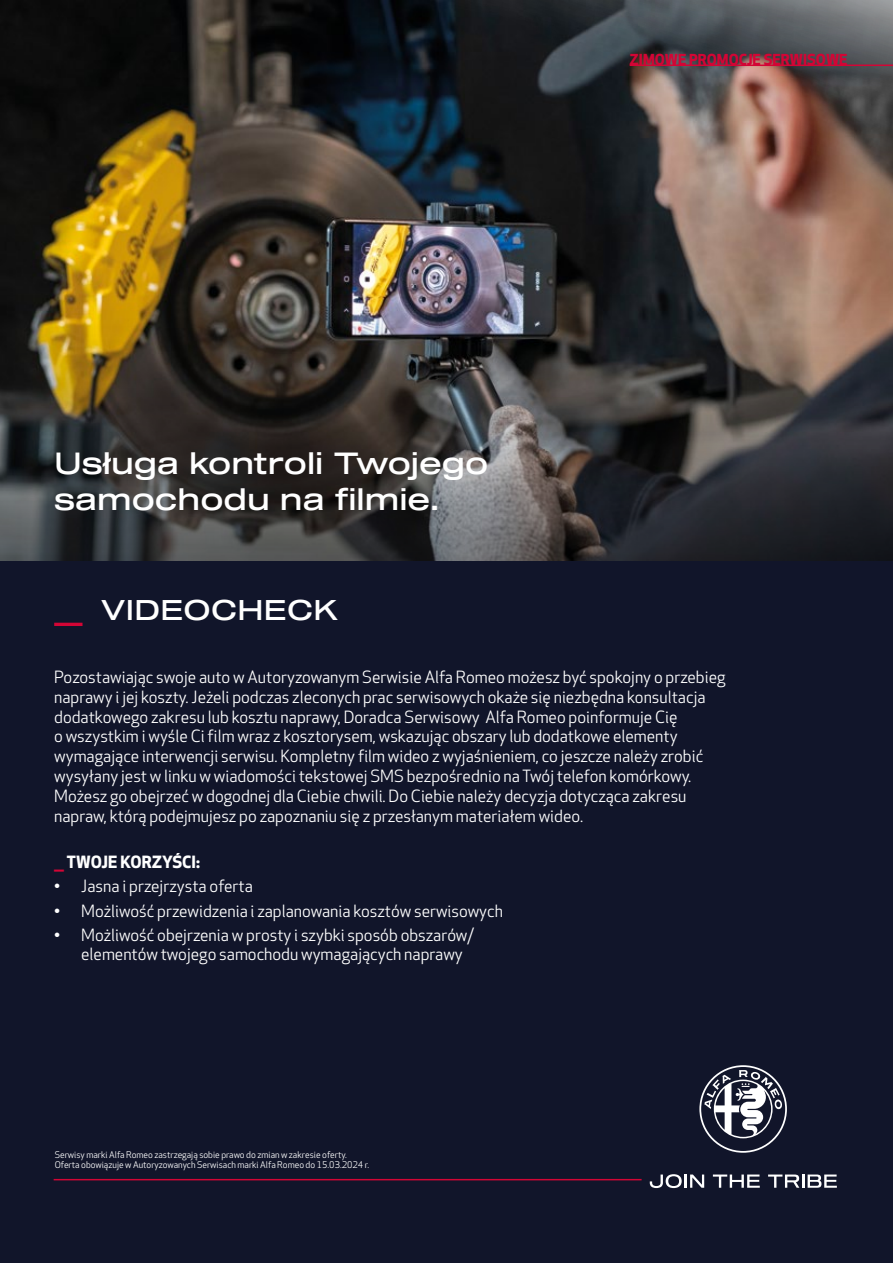
<style>
.page{position:relative;width:893px;height:1263px;background:#fff}
.page>*{position:absolute;margin:0;border:0;box-sizing:border-box;transform-origin:0 0}
.t1{font:30px/36px "Sequel 100 Black 45";color:#fff}
.t2{font:27.9px "Sequel 100 Black 45";letter-spacing:.01em;color:#fff}
.t3{font:16.5px/19.8px "Apex New";color:#fff}
.t4{font:700 16.5px "Apex New";color:#fff}
.t5{font:700 14.85px "Apex New";color:#d30535}
.t6{font:9px/10.8px "Apex New";color:#fff}
.s1{color:#d30535}
</style>
<div class="page">
<img style="left:0;top:0;width:344px;height:238px">
<img style="left:344px;top:0;width:26px;height:238px">
<img style="left:370px;top:0;width:523px;height:238px">
<img style="left:0;top:238px;width:893px;height:323px">
<div style="left:0;top:561px;width:893px;height:702px;background:#11152a"></div>
<hr style="left:54px;top:1179px;width:588px;height:1px;background:#d30535">
<hr style="left:54px;top:623px;width:29px;height:3px;background:#d30535">
<hr style="left:630px;top:65px;width:263px;height:1px;background:#d30535">
<svg style="left:699px;top:1065px;width:88px;height:88px"></svg>
<svg style="left:650px;top:1174px;width:32px;height:14px"></svg>
<hr style="left:684px;top:1174px;width:3px;height:14px;background:#fff">
<svg style="left:690px;top:1174px;width:14px;height:14px"></svg>
<svg style="left:713px;top:1174px;width:47px;height:14px"></svg>
<svg style="left:768px;top:1174px;width:69px;height:14px"></svg>
<p class="t5" style="left:630px;top:51px;width:219px">ZIMOWE PROMOCJE SERWISOWE</p>
<h1 class="t1" style="left:54px;top:447px;width:436px">Usługa kontroli Twojego samochodu na filmie.</h1>
<h2 class="t2" style="left:101px;top:590px;width:238px">VIDEOCHECK</h2>
<p class="t3" style="left:54px;top:668px;width:673px">Pozostawiając swoje auto w Autoryzowanym Serwisie Alfa Romeo możesz być spokojny o przebieg naprawy i jej koszty. Jeżeli podczas zleconych prac serwisowych okaże się niezbędna konsultacja dodatkowego zakresu lub kosztu naprawy, Doradca Serwisowy Alfa Romeo poinformuje Cię<br>o wszystkim i wyśle Ci film wraz z kosztorysem, wskazując obszary lub dodatkowe elementy wymagające interwencji serwisu. Kompletny film wideo z wyjaśnieniem, co jeszcze należy zrobić wysyłany jest w linku w wiadomości tekstowej SMS bezpośrednio na Twój telefon komórkowy.<br>Możesz go obejrzeć w dogodnej dla Ciebie chwili. Do Ciebie należy decyzja dotycząca zakresu napraw, którą podejmujesz po zapoznaniu się z przesłanym materiałem wideo.</p>
<p class="t4" style="left:54px;top:853px;width:147px"><span class="s1">＿</span> TWOJE KORZYŚCI:</p>
<p class="t3" style="left:54px;top:877px;width:200px">• Jasna i przejrzysta oferta</p>
<p class="t3" style="left:54px;top:901px;width:450px">• Możliwość przewidzenia i zaplanowania kosztów serwisowych</p>
<p class="t3" style="left:81px;top:925px;width:394px;text-indent:-27px">• Możliwość obejrzenia w prosty i szybki sposób obszarów/ elementów twojego samochodu wymagających naprawy</p>
<p class="t6" style="left:55px;top:1149px;width:316px">Serwisy marki Alfa Romeo zastrzegają sobie prawo do zmian w zakresie oferty.<br>Oferta obowiązuje w Autoryzowanych Serwisach marki Alfa Romeo do 15.03.2024 r.</p>
</div>
